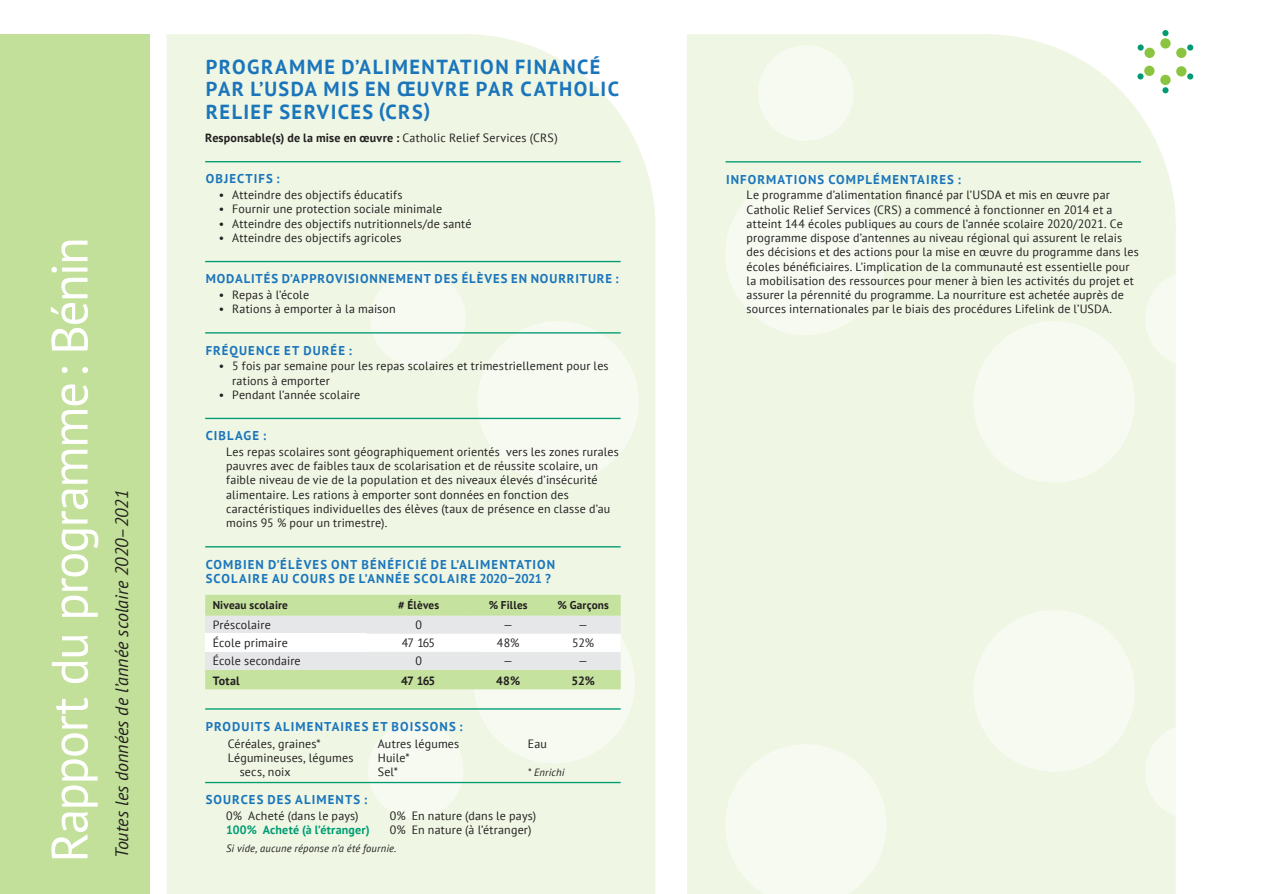
<style>
.page{position:relative;width:1263px;height:894px;background:#fff}
.page>*{position:absolute;margin:0;border:0;box-sizing:border-box;transform-origin:0 0}
.t1{font:51px "PT Sans";letter-spacing:-.035em;color:#fff}
.t2{font:700 20.25px/22.5px "PT Sans";letter-spacing:.07em;color:#1b75bb}
.t3{font:italic 18px "PT Sans";color:#231f20}
.t4{font:700 12.75px/14.2px "PT Sans";letter-spacing:.085em;color:#1b75bb}
.t5{font:12px/14.2px "PT Sans";letter-spacing:.015em;color:#231f20}
.t6{font:700 12px "PT Sans";letter-spacing:.015em;color:#231f20}
.t7{font:700 12px "PT Sans";letter-spacing:.015em;color:#009b72}
.t8{font:700 11.25px "PT Sans";letter-spacing:.015em;color:#231f20}
.t9{font:italic 10.5px "PT Sans";letter-spacing:.015em;color:#231f20}
.s1{font-weight:400}
</style>
<div class="page">
<div style="left:167px;top:34px;width:489px;height:859px;background:#eff7e4"></div>
<div style="left:687px;top:31px;width:493px;height:862px;background:#eff7e4"></div>
<div style="left:477px;top:321px;width:161px;height:161px;background:#f6faf1;border-radius:50%"></div>
<div style="left:725px;top:174px;width:161px;height:161px;background:#f6faf1;border-radius:50%"></div>
<div style="left:973px;top:321px;width:161px;height:161px;background:#f6faf1;border-radius:50%"></div>
<div style="left:973px;top:610px;width:161px;height:161px;background:#f6faf1;border-radius:50%"></div>
<svg style="left:725px;top:744px;width:161px;height:149px"></svg>
<div style="left:474px;top:602px;width:161px;height:161px;background:#f6faf1;border-radius:50%"></div>
<div style="left:1145px;top:271px;width:95px;height:95px;background:linear-gradient(to right,#f6faf1,#fff);border-radius:50%"></div>
<div style="left:1145px;top:723px;width:95px;height:96px;background:linear-gradient(to right,#f6faf1,#fff);border-radius:50%"></div>
<div style="left:368px;top:722px;width:95px;height:96px;background:#f6faf1;border-radius:50%"></div>
<div style="left:370px;top:271px;width:96px;height:95px;background:#f6faf1;border-radius:50%"></div>
<div style="left:758px;top:45px;width:95px;height:96px;background:#f6faf1;border-radius:50%"></div>
<div style="left:0;top:34px;width:150px;height:859px;background:#c2e099"></div>
<div style="left:1144px;top:48px;width:10px;height:10px;background:#8bc53f;border-radius:50%"></div>
<div style="left:1160px;top:38px;width:10px;height:11px;background:#8bc53f;border-radius:50%"></div>
<div style="left:1176px;top:48px;width:10px;height:10px;background:#8bc53f;border-radius:50%"></div>
<div style="left:1176px;top:66px;width:10px;height:10px;background:#8bc53f;border-radius:50%"></div>
<div style="left:1160px;top:75px;width:10px;height:10px;background:#8bc53f;border-radius:50%"></div>
<div style="left:1144px;top:66px;width:10px;height:10px;background:#8bc53f;border-radius:50%"></div>
<div style="left:1187px;top:44px;width:6px;height:7px;background:#009b72;border-radius:50%"></div>
<svg style="left:1187px;top:73px;width:6px;height:6px"></svg>
<svg style="left:1162px;top:87px;width:6px;height:6px"></svg>
<svg style="left:1137px;top:73px;width:6px;height:6px"></svg>
<div style="left:1137px;top:44px;width:6px;height:7px;background:#009b72;border-radius:50%"></div>
<svg style="left:1162px;top:30px;width:6px;height:6px"></svg>
<hr style="left:205px;top:161px;width:415px;height:1px;background:#009b72">
<hr style="left:205px;top:261px;width:415px;height:1px;background:#009b72">
<hr style="left:205px;top:332px;width:415px;height:1px;background:#009b72">
<hr style="left:205px;top:417px;width:415px;height:2px;background:#009b72">
<hr style="left:205px;top:546px;width:415px;height:1px;background:#009b72">
<hr style="left:205px;top:708px;width:415px;height:1px;background:#009b72">
<hr style="left:205px;top:781px;width:415px;height:1px;background:#009b72">
<svg style="left:205px;top:594px;width:416px;height:95px"></svg>
<hr style="left:725px;top:161px;width:416px;height:1px;background:#009b72">
<h1 class="t1" style="left:37px;top:862px;width:626px;rotate:-90deg">Rapport du programme: Bénin</h1>
<h3 class="t3" style="left:110px;top:857px;width:369px;rotate:-90deg">Toutes les données de l’année scolaire 2020–2021</h3>
<h2 class="t2" style="left:206px;top:55px;width:414px">PROGRAMME D’ALIMENTATION FINANCÉ<br>PAR L’USDA MIS EN ŒUVRE PAR CATHOLIC<br>RELIEF SERVICES (CRS)</h2>
<p class="t6" style="left:205px;top:130px;width:354px">Responsable(s) de la mise en œuvre : <span class="s1">Catholic Relief Services (CRS)</span></p>
<p class="t4" style="left:206px;top:171px;width:75px">OBJECTIFS :</p>
<p class="t5" style="left:219px;top:187px;width:185px">• Atteindre des objectifs éducatifs</p>
<p class="t5" style="left:219px;top:202px;width:225px">• Fournir une protection sociale minimale</p>
<p class="t5" style="left:219px;top:216px;width:254px">• Atteindre des objectifs nutritionnels/de santé</p>
<p class="t5" style="left:219px;top:230px;width:184px">• Atteindre des objectifs agricoles</p>
<p class="t4" style="left:206px;top:271px;width:414px">MODALITÉS D’APPROVISIONNEMENT DES ÉLÈVES EN NOURRITURE :</p>
<p class="t5" style="left:219px;top:287px;width:92px">• Repas à l’école</p>
<p class="t5" style="left:219px;top:301px;width:179px">• Rations à emporter à la maison</p>
<p class="t4" style="left:206px;top:342px;width:148px">FRÉQUENCE ET DURÉE :</p>
<p class="t5" style="left:232px;top:358px;width:378px;text-indent:-14px">• 5 fois par semaine pour les repas scolaires et trimestriellement pour les rations à emporter</p>
<p class="t5" style="left:219px;top:387px;width:143px">• Pendant l’année scolaire</p>
<p class="t4" style="left:206px;top:428px;width:62px">CIBLAGE :</p>
<p class="t5" style="left:226px;top:444px;width:394px">Les repas scolaires sont géographiquement orientés vers les zones rurales pauvres avec de faibles taux de scolarisation et de réussite scolaire, un faible niveau de vie de la population et des niveaux élevés d’insécurité alimentaire. Les rations à emporter sont données en fonction des caractéristiques individuelles des élèves (taux de présence en classe d’au moins 95 % pour un trimestre).</p>
<p class="t4" style="left:206px;top:556px;width:351px">COMBIEN D’ÉLÈVES ONT BÉNÉFICIÉ DE L’ALIMENTATION<br>SCOLAIRE AU COURS DE L’ANNÉE SCOLAIRE 2020–2021 ?</p>
<p class="t8" style="left:213px;top:597px;width:77px">Niveau scolaire</p>
<p class="t8" style="left:398px;top:597px;width:42px"># Élèves</p>
<p class="t8" style="left:489px;top:597px;width:40px">% Filles</p>
<p class="t8" style="left:557px;top:597px;width:53px">% Garçons</p>
<p class="t5" style="left:213px;top:617px;width:60px">Préscolaire</p>
<p class="t5" style="left:415px;top:617px;width:8px">0</p>
<p class="t5" style="left:503px;top:617px;width:11px">—</p>
<p class="t5" style="left:578px;top:617px;width:11px">—</p>
<p class="t5" style="left:213px;top:635px;width:77px">École primaire</p>
<p class="t5" style="left:402px;top:635px;width:35px">47 165</p>
<p class="t5" style="left:497px;top:635px;width:24px">48%</p>
<p class="t5" style="left:572px;top:635px;width:24px">52%</p>
<p class="t5" style="left:213px;top:653px;width:89px">École secondaire</p>
<p class="t5" style="left:415px;top:653px;width:8px">0</p>
<p class="t5" style="left:503px;top:653px;width:11px">—</p>
<p class="t5" style="left:578px;top:653px;width:11px">—</p>
<p class="t6" style="left:213px;top:672px;width:28px">Total</p>
<p class="t6" style="left:401px;top:672px;width:36px">47 165</p>
<p class="t6" style="left:496px;top:672px;width:25px">48%</p>
<p class="t6" style="left:571px;top:672px;width:25px">52%</p>
<p class="t4" style="left:206px;top:718px;width:258px">PRODUITS ALIMENTAIRES ET BOISSONS :</p>
<p class="t5" style="left:228px;top:736px;width:95px">Céréales, graines*</p>
<p class="t5" style="left:228px;top:750px;width:127px">Légumineuses, légumes</p>
<p class="t5" style="left:240px;top:764px;width:53px">secs, noix</p>
<p class="t5" style="left:378px;top:736px;width:83px">Autres légumes<br>Huile*<br>Sel*</p>
<p class="t5" style="left:528px;top:736px;width:21px">Eau</p>
<p class="t9" style="left:528px;top:765px;width:38px">* Enrichi</p>
<p class="t4" style="left:206px;top:792px;width:163px">SOURCES DES ALIMENTS :</p>
<p class="t5" style="left:226px;top:808px;width:134px">0% Acheté (dans le pays)</p>
<p class="t5" style="left:390px;top:808px;width:148px">0% En nature (dans le pays)</p>
<p class="t7" style="left:226px;top:821px;width:145px">100% Acheté (à l’étranger)</p>
<p class="t5" style="left:390px;top:822px;width:143px">0% En nature (à l’étranger)</p>
<p class="t9" style="left:226px;top:840px;width:172px">Si vide, aucune réponse n’a été fournie.</p>
<p class="t4" style="left:726px;top:172px;width:236px">INFORMATIONS COMPLÉMENTAIRES :</p>
<p class="t5" style="left:746px;top:188px;width:394px">Le programme d’alimentation financé par l’USDA et mis en œuvre par Catholic Relief Services (CRS) a commencé à fonctionner en 2014 et a atteint 144 écoles publiques au cours de l’année scolaire 2020/2021. Ce programme dispose d’antennes au niveau régional qui assurent le relais des décisions et des actions pour la mise en œuvre du programme dans les écoles bénéficiaires. L’implication de la communauté est essentielle pour la mobilisation des ressources pour mener à bien les activités du projet et assurer la pérennité du programme. La nourriture est achetée auprès de sources internationales par le biais des procédures Lifelink de l’USDA.</p>
</div>
